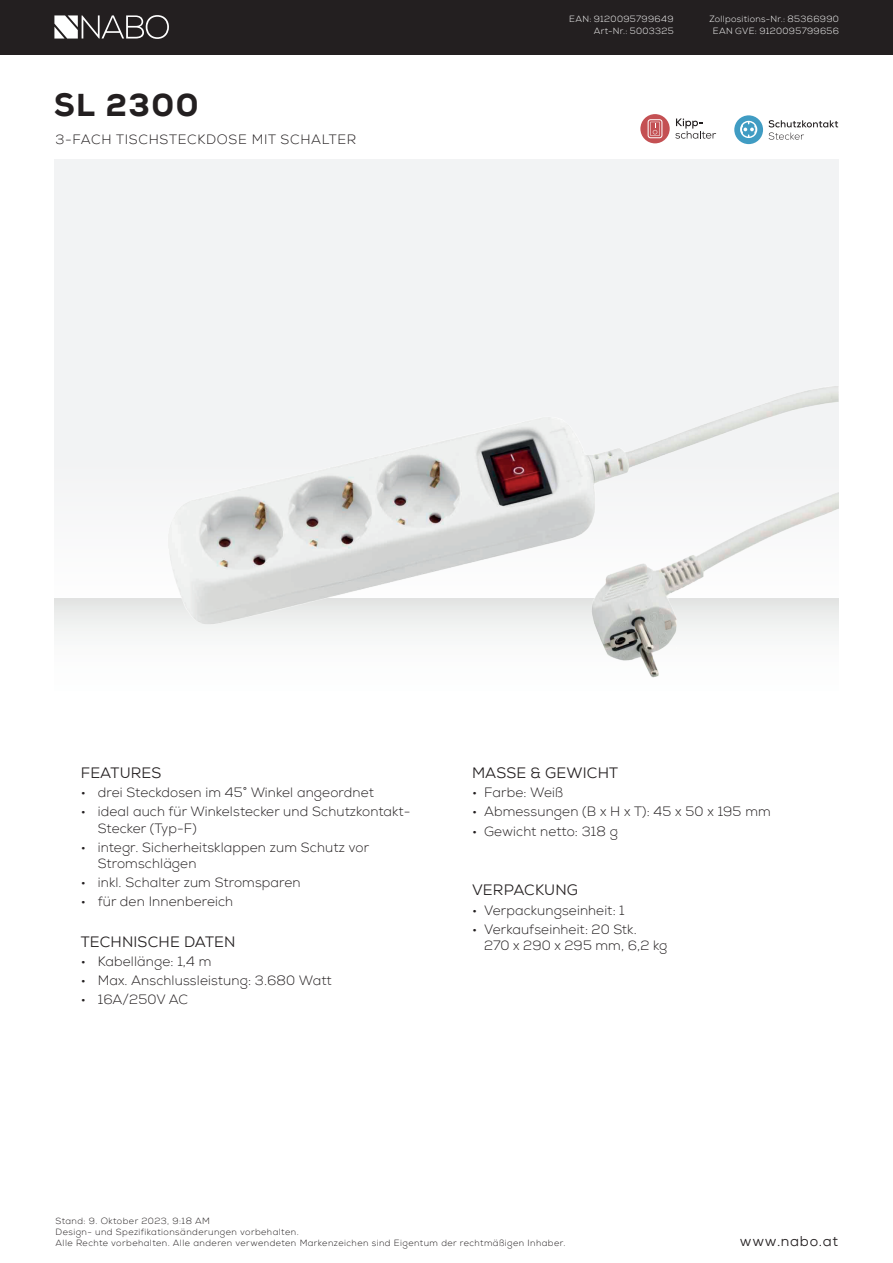
<style>
.page{position:relative;width:893px;height:1263px;background:#fff}
.page>*{position:absolute;margin:0;border:0;box-sizing:border-box;transform-origin:0 0}
.t1{font:800 31.5px "Nexa";letter-spacing:.05em;color:#231f20}
.t2{font:15px "Nexa";letter-spacing:.01em;color:#231f20}
.t3{font:14.1px "Nexa";letter-spacing:.05em;color:#231f20}
.t4{font:300 13.5px/16.2px "Nexa";letter-spacing:.01em;color:#231f20}
.t5{font:300 13.5px "Nexa";letter-spacing:.05em;color:#231f20}
.t6{font:300 9px/10.8px "Nexa";letter-spacing:.05em;color:#231f20}
.t7{font:300 9px/12px "Nexa";letter-spacing:.035em;color:#fff;text-align:right}
</style>
<div class="page">
<div style="left:0;top:0;width:893px;height:54px;background:#231f20"></div>
<svg style="left:54px;top:15px;width:115px;height:24px"></svg>
<div style="left:54px;top:159px;width:784px;height:448px;background:#f2f3f4"></div>
<div style="left:54px;top:598px;width:785px;height:165px;background:#fff"></div>
<img style="left:134px;top:345px;width:705px;height:333px">
<svg style="left:640px;top:114px;width:30px;height:29px"></svg>
<svg style="left:648px;top:119px;width:14px;height:19px"></svg>
<svg style="left:675px;top:119px;width:41px;height:20px"></svg>
<div style="left:734px;top:115px;width:29px;height:29px;background:#409cc3;border-radius:50%"></div>
<svg style="left:740px;top:121px;width:17px;height:17px"></svg>
<svg style="left:768px;top:120px;width:70px;height:20px"></svg>
<h1 class="t1" style="left:54px;top:85px;width:146px">SL 2300</h1>
<p class="t5" style="left:56px;top:132px;width:302px">3-FACH TISCHSTECKDOSE MIT SCHALTER</p>
<p class="t7" style="left:569px;top:13px;width:106px">EAN: 9120095799649<br>Art-Nr.: 5003325</p>
<p class="t7" style="left:709px;top:13px;width:131px;text-align:center">Zollpositions-Nr.: 85366990<br>EAN GVE: 9120095799656</p>
<p class="t2" style="left:81px;top:763px;width:82px">FEATURES</p>
<p class="t4" style="left:81px;top:785px;width:294px">• drei Steckdosen im 45° Winkel angeordnet</p>
<p class="t4" style="left:98px;top:804px;width:314px;text-indent:-17px">• ideal auch für Winkelstecker und Schutzkontakt-<br>Stecker (Typ-F)</p>
<p class="t4" style="left:98px;top:839px;width:273px;text-indent:-17px">• integr. Sicherheitsklappen zum Schutz vor<br>Stromschlägen</p>
<p class="t4" style="left:81px;top:875px;width:221px">• inkl. Schalter zum Stromsparen</p>
<p class="t4" style="left:81px;top:894px;width:154px">• für den Innenbereich</p>
<p class="t2" style="left:81px;top:932px;width:156px">TECHNISCHE DATEN</p>
<p class="t4" style="left:81px;top:953px;width:132px">• Kabellänge: 1,4 m</p>
<p class="t4" style="left:81px;top:973px;width:252px">• Max. Anschlussleistung: 3.680 Watt</p>
<p class="t4" style="left:81px;top:992px;width:109px">• 16A/250V AC</p>
<p class="t2" style="left:472px;top:763px;width:148px">MASSE &amp; GEWICHT</p>
<p class="t4" style="left:472px;top:785px;width:93px">• Farbe: Weiß</p>
<p class="t4" style="left:472px;top:804px;width:300px">• Abmessungen (B x H x T): 45 x 50 x 195 mm</p>
<p class="t4" style="left:472px;top:823px;width:147px">• Gewicht netto: 318 g</p>
<p class="t2" style="left:472px;top:881px;width:108px">VERPACKUNG</p>
<p class="t4" style="left:472px;top:902px;width:154px">• Verpackungseinheit: 1</p>
<p class="t4" style="left:484px;top:921px;width:185px;text-indent:-12px">• Verkaufseinheit: 20 Stk.<br>270 x 290 x 295 mm, 6,2 kg</p>
<p class="t6" style="left:56px;top:1216px;width:512px">Stand: 9. Oktober 2023, 9:18 AM<br>Design- und Spezifikationsänderungen vorbehalten.<br>Alle Rechte vorbehalten. Alle anderen verwendeten Markenzeichen sind Eigentum der rechtmäßigen Inhaber.</p>
<p class="t3" style="left:740px;top:1232px;width:100px">www.nabo.at</p>
</div>
